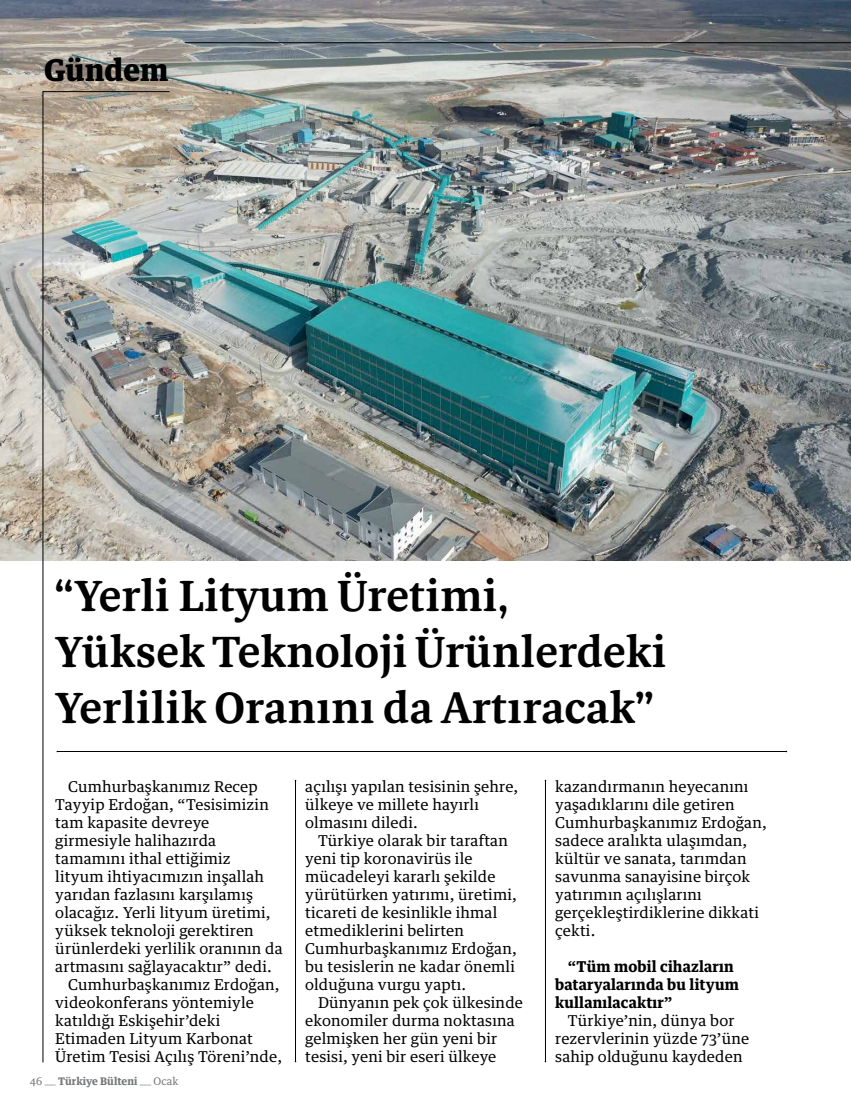
<style>
.page{position:relative;width:851px;height:1106px;background:#fff}
.page>*{position:absolute;margin:0;border:0;box-sizing:border-box;transform-origin:0 0}
.t1{font:700 46.5px/55.8px "Aleksei";color:#000}
.t2{font:900 30px "Guardian Text Egyp HBR";color:#000}
.t3{font:15px/18px "Guardian Text Egyp";letter-spacing:.01em;color:#000}
.t4{font:700 15px/18px "Guardian Text Egyp";letter-spacing:.01em;color:#000}
.t5{font:700 10.5px "Guardian Text Egyp HBR";color:#757779}
.s1{font-weight:400}
</style>
<div class="page">
<img style="left:0;top:0;width:850px;height:560px">
<img style="left:184px;top:42px;width:666px;height:1021px">
<svg style="left:43px;top:91px;width:127px;height:971px"></svg>
<hr style="left:57px;top:751px;width:729px;height:1px;background:#000">
<hr style="left:295px;top:780px;width:1px;height:281px;background:#000">
<hr style="left:545px;top:780px;width:1px;height:281px;background:#000">
<h2 class="t2" style="left:44px;top:45px;width:126px">Gündem</h2>
<h1 class="t1" style="left:55px;top:567px;width:612px">“Yerli Lityum Üretimi,<br>Yüksek Teknoloji Ürünlerdeki<br>Yerlilik Oranını da Artıracak”</h1>
<p class="t3" style="left:68px;top:776px;width:191px">Cumhurbaşkanımız Recep</p>
<p class="t3" style="left:55px;top:794px;width:215px">Tayyip Erdoğan, “Tesisimizin</p>
<p class="t3" style="left:55px;top:812px;width:155px">tam kapasite devreye</p>
<p class="t3" style="left:55px;top:830px;width:162px">girmesiyle halihazırda</p>
<p class="t3" style="left:55px;top:848px;width:177px">tamamını ithal ettiğimiz</p>
<p class="t3" style="left:55px;top:866px;width:210px">lityum ihtiyacımızın inşallah</p>
<p class="t3" style="left:55px;top:884px;width:199px">yarıdan fazlasını karşılamış</p>
<p class="t3" style="left:55px;top:902px;width:217px">olacağız. Yerli lityum üretimi,</p>
<p class="t3" style="left:55px;top:920px;width:200px">yüksek teknoloji gerektiren</p>
<p class="t3" style="left:55px;top:938px;width:229px">ürünlerdeki yerlilik oranının da</p>
<p class="t3" style="left:55px;top:956px;width:218px">artmasını sağlayacaktır” dedi.</p>
<p class="t3" style="left:68px;top:974px;width:213px">Cumhurbaşkanımız Erdoğan,</p>
<p class="t3" style="left:55px;top:992px;width:200px">videokonferans yöntemiyle</p>
<p class="t3" style="left:55px;top:1010px;width:166px">katıldığı Eskişehir’deki</p>
<p class="t3" style="left:55px;top:1028px;width:199px">Etimaden Lityum Karbonat</p>
<p class="t3" style="left:55px;top:1046px;width:228px">Üretim Tesisi Açılış Töreni’nde,</p>
<p class="t5" style="left:30px;top:1072px;width:150px"><span class="s1">46 ___</span> Türkiye Bülteni <span class="s1">___ Ocak</span></p>
<p class="t3" style="left:305px;top:776px;width:214px">açılışı yapılan tesisinin şehre, ülkeye ve millete hayırlı olmasını diledi.</p>
<p class="t3" style="left:305px;top:830px;width:213px;text-indent:13px">Türkiye olarak bir taraftan yeni tip koronavirüs ile mücadeleyi kararlı şekilde yürütürken yatırımı, üretimi, ticareti de kesinlikle ihmal etmediklerini belirten<br>Cumhurbaşkanımız Erdoğan, bu tesislerin ne kadar önemli olduğuna vurgu yaptı.</p>
<p class="t3" style="left:305px;top:992px;width:219px;text-indent:13px">Dünyanın pek çok ülkesinde ekonomiler durma noktasına gelmişken her gün yeni bir tesisi, yeni bir eseri ülkeye</p>
<p class="t3" style="left:555px;top:776px;width:213px">kazandırmanın heyecanını yaşadıklarını dile getiren<br>Cumhurbaşkanımız Erdoğan, sadece aralıkta ulaşımdan, kültür ve sanata, tarımdan savunma sanayisine birçok yatırımın açılışlarını gerçekleştirdiklerine dikkati çekti.</p>
<p class="t4" style="left:555px;top:956px;width:185px;text-indent:13px">“Tüm mobil cihazların bataryalarında bu lityum kullanılacaktır”</p>
<p class="t3" style="left:555px;top:1010px;width:195px;text-align:center">Türkiye’nin, dünya bor rezervlerinin yüzde 73’üne sahip olduğunu kaydeden</p>
</div>
